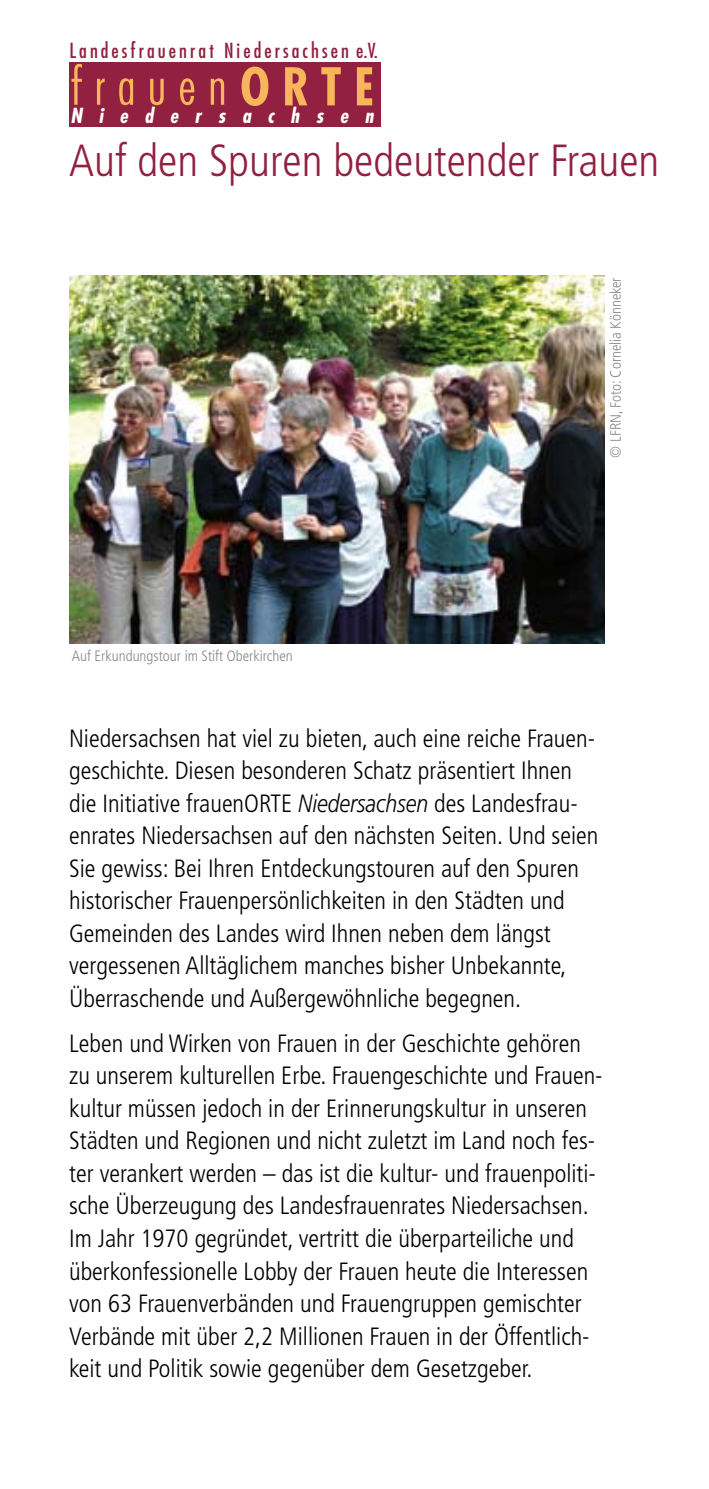
<style>
.page{position:relative;width:709px;height:1489px;background:#fff}
.page>*{position:absolute;margin:0;border:0;box-sizing:border-box;transform-origin:0 0}
.t1{font:300 condensed 50.5px "Futura";letter-spacing:.25em;color:#f8b55b}
.t2{font:300 condensed 45px "Frutiger";color:#922040}
.t3{font:300 condensed 25px/32.5px "Frutiger";color:#000}
.t4{font:condensed 20.25px "Futura";letter-spacing:.15em;color:#922040}
.t5{font:italic 700 condensed 20.25px "Futura";letter-spacing:.82em;color:#fff}
.t6{font:300 condensed 15px "Frutiger";color:#87888a}
.s1{font-weight:700}
.s2{font-style:italic;font-stretch:normal}
</style>
<div class="page">
<img style="left:69px;top:276px;width:535px;height:367px">
<div style="left:69px;top:63px;width:311px;height:64px;background:#922040"></div>
<p class="t4" style="left:69px;top:38px;width:310px">Landesfrauenrat Niedersachsen e.V.</p>
<p class="t1" style="left:71px;top:54px;width:304px">frauen<span class="s1">ORTE</span></p>
<p class="t5" style="left:70px;top:102px;width:304px">Niedersachsen</p>
<p class="t2" style="left:69px;top:135px;width:591px">Auf den Spuren bedeutender Frauen</p>
<p class="t6" style="left:607px;top:458px;width:182px;rotate:-90deg">© LFRN, Foto: Cornelia Könneker</p>
<p class="t6" style="left:72px;top:647px;width:222px">Auf Erkundungstour im Stift Oberkirchen</p>
<p class="t3" style="left:69px;top:722px;width:531px">Niedersachsen hat viel zu bieten, auch eine reiche Frauen&shy;geschichte. Diesen besonderen Schatz präsentiert Ihnen die Initiative frauenORTE <span class="s2">Niedersachsen</span> des Landesfrau&shy;enrates Niedersachsen auf den nächsten Seiten. Und seien Sie gewiss: Bei Ihren Entdeckungstouren auf den Spuren historischer Frauenpersönlichkeiten in den Städten und Gemeinden des Landes wird Ihnen neben dem längst vergessenen Alltäglichem manches bisher Unbekannte, Überraschende und Außergewöhnliche begegnen.</p>
<p class="t3" style="left:69px;top:1027px;width:535px">Leben und Wirken von Frauen in der Geschichte gehören zu unserem kulturellen Erbe. Frauengeschichte und Frauen&shy;kultur müssen jedoch in der Erinnerungskultur in unseren Städten und Regionen und nicht zuletzt im Land noch fes&shy;ter verankert werden – das ist die kultur- und frauenpoliti&shy;sche Überzeugung des Landesfrauenrates Niedersachsen.<br>Im Jahr 1970 gegründet, vertritt die überparteiliche und überkonfessionelle Lobby der Frauen heute die Interessen von 63 Frauenverbänden und Frauengruppen gemischter Verbände mit über 2,2 Millionen Frauen in der Öffentlich&shy;keit und Politik sowie gegenüber dem Gesetzgeber.</p>
</div>
